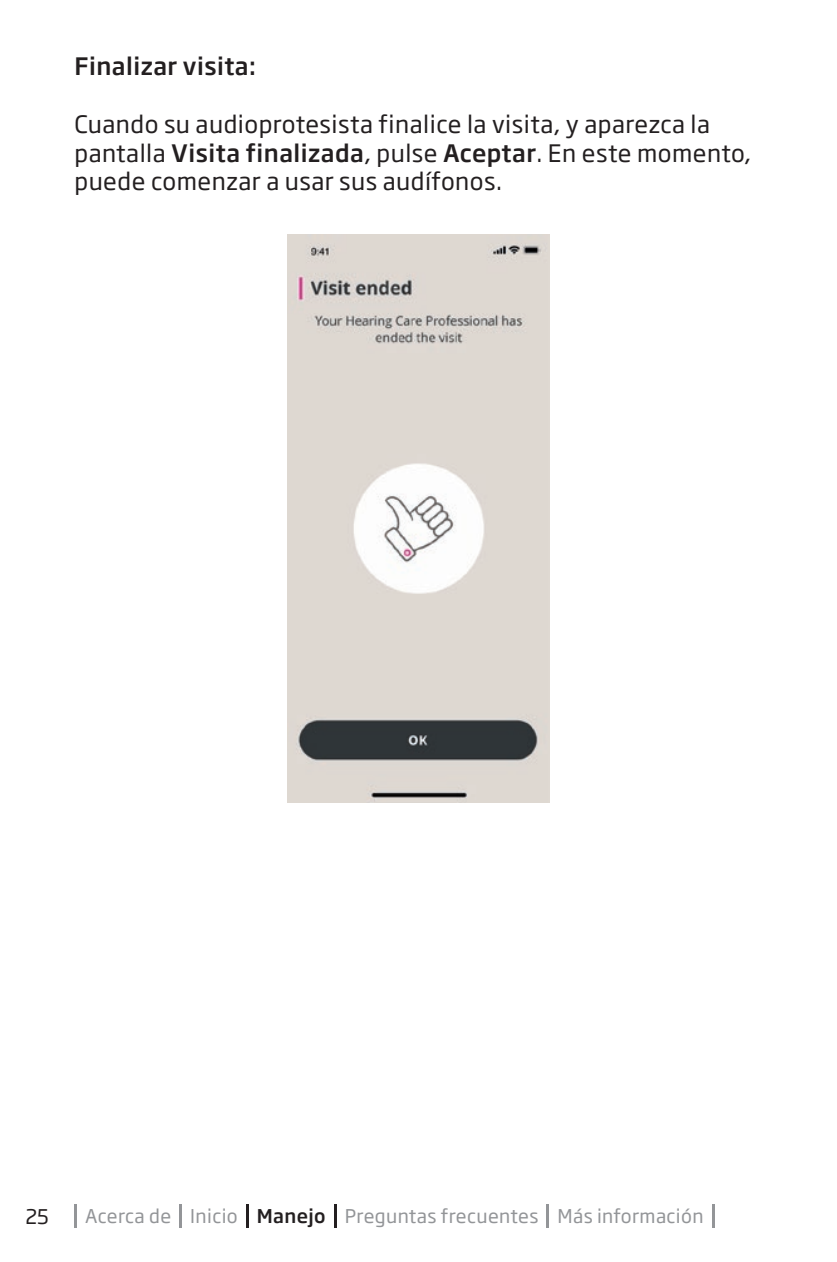
<style>
.page{position:relative;width:837px;height:1262px;background:#fff}
.page>*{position:absolute;margin:0;border:0;box-sizing:border-box;transform-origin:0 0}
.t1{font:23.75px/28.8px "Soho Gothic Pro";letter-spacing:.02em;color:#231f20}
.t2{font:500 23.75px "Soho Gothic Pro";letter-spacing:.02em;color:#231f20}
.t3{font:20px "Soho Gothic Pro";color:#231f20}
.t4{font:18.75px "Soho Gothic Pro";letter-spacing:.02em;color:#939598}
.s1{font-weight:500}
.s2{font-weight:500;color:#231f20}
</style>
<div class="page">
<hr style="left:74px;top:1204px;width:3px;height:23px;background:#939598">
<hr style="left:179px;top:1204px;width:3px;height:23px;background:#939598">
<hr style="left:246px;top:1204px;width:2px;height:23px;background:#231f20">
<hr style="left:334px;top:1204px;width:2px;height:23px;background:#231f20">
<hr style="left:546px;top:1204px;width:3px;height:23px;background:#939598">
<hr style="left:711px;top:1204px;width:3px;height:23px;background:#939598">
<img style="left:287px;top:234px;width:262px;height:568px">
<p class="t2" style="left:74px;top:48px;width:183px">Finalizar visita:</p>
<p class="t1" style="left:74px;top:108px;width:678px">Cuando su audioprotesista finalice la visita, y aparezca la pantalla <span class="s1">Visita finalizada</span>, pulse <span class="s1">Aceptar</span>. En este momento, puede comenzar a usar sus audífonos.</p>
<p class="t3" style="left:25px;top:1201px;width:25px">25</p>
<p class="t4" style="left:85px;top:1201px;width:619px">Acerca de Inicio <span class="s2">Manejo</span> Preguntas frecuentes Más información</p>
</div>
